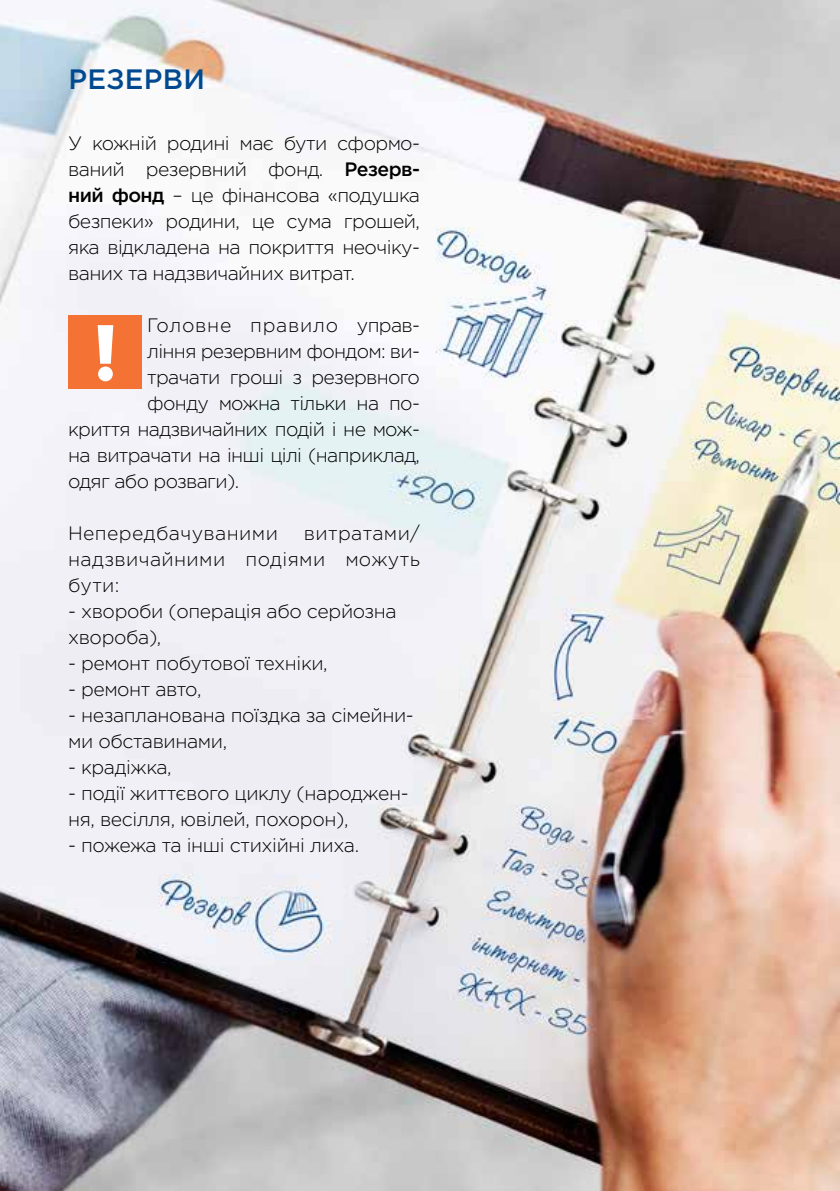
<style>
.page{position:relative;width:840px;height:1191px;background:#fff}
.page>*{position:absolute;margin:0;border:0;box-sizing:border-box;transform-origin:0 0}
.t1{font:74px "AXP Adver Gothic C";color:#fff}
.t2{font:500 28px "Gotham Pro";letter-spacing:.01em;color:#004990}
.t3{font:300 19.4px/26px "Gotham Pro";letter-spacing:-.02em;color:#000}
.t4{font:300 19.4px "Gotham Pro";letter-spacing:.04em;color:#000}
.t5{font:300 19.4px "Gotham Pro";letter-spacing:.02em;color:#000}
.s1{font-weight:500}
</style>
<div class="page">
<img style="left:0;top:0;width:839px;height:1191px">
<div style="left:68px;top:315px;width:74px;height:74px;background:#f37234"></div>
<h2 class="t2" style="left:68px;top:63px;width:138px">РЕЗЕРВИ</h2>
<p class="t3" style="left:68px;top:130px;width:353px;text-align:justify">У кожній родині має бути сформо&shy;ваний резервний фонд. <span class="s1">Резерв&shy;ний фонд</span> – це фінансова «подушка безпеки» родини, це сума грошей, яка відкладена на покриття неочіку&shy;ваних та надзвичайних витрат.</p>
<p class="t4" style="left:147px;top:315px;width:274px">Головне правило управ-</p>
<p class="t3" style="left:147px;top:338px;width:274px">ління резервним фондом: ви-</p>
<p class="t3" style="left:147px;top:364px;width:274px">трачати гроші з резервного</p>
<p class="t3" style="left:147px;top:390px;width:274px">фонду можна тільки на по-</p>
<p class="t3" style="left:68px;top:416px;width:353px">криття надзвичайних подій і не мож-</p>
<p class="t3" style="left:68px;top:442px;width:353px">на витрачати на інші цілі (наприклад,</p>
<p class="t3" style="left:68px;top:468px;width:172px">одяг або розваги).</p>
<p class="t5" style="left:68px;top:523px;width:211px">Непередбачуваними</p>
<h1 class="t1" style="left:95px;top:313px;width:22px">!</h1>
<p class="t3" style="left:68px;top:520px;width:353px;text-align:justify;text-indent:235px">витратами/ надзвичайними подіями можуть бути:</p>
<p class="t3" style="left:68px;top:598px;width:330px">- хвороби (операція або серйозна хвороба),</p>
<p class="t3" style="left:68px;top:650px;width:261px">- ремонт побутової техніки,</p>
<p class="t3" style="left:68px;top:676px;width:135px">- ремонт авто,</p>
<p class="t3" style="left:68px;top:702px;width:347px">- незапланована поїздка за сімейни&shy;ми обставинами,</p>
<p class="t3" style="left:68px;top:754px;width:105px">- крадіжка,</p>
<p class="t3" style="left:68px;top:780px;width:342px">- події життєвого циклу (народжен&shy;ня, весілля, ювілей, похорон),</p>
<p class="t3" style="left:68px;top:832px;width:292px">- пожежа та інші стихійні лиха.</p>
</div>
